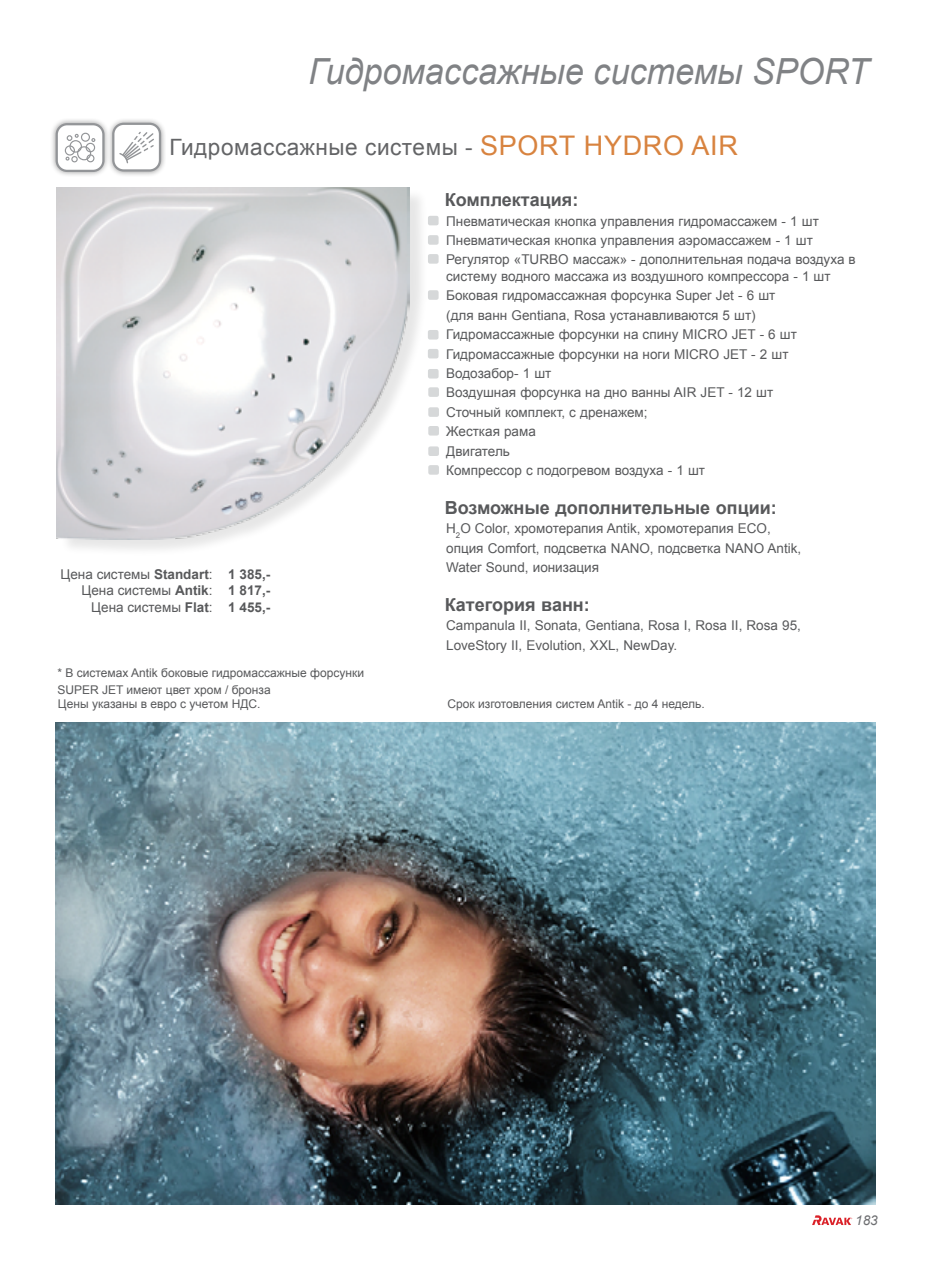
<style>
.page{position:relative;width:936px;height:1263px;background:#fff}
.page>*{position:absolute;margin:0;border:0;box-sizing:border-box;transform-origin:0 0}
.t1{font:italic 36px "Arial";color:#808285;scale:.95 1}
.t2{font:22.5px "Arial";color:#636466}
.t3{font:700 18px "Arial";color:#58595b}
.t4{font:13.5px/19.4px "Arial";color:#58595b}
.t5{font:700 13.5px/16.5px "Arial";color:#58595b;text-align:justify}
.t6{font:italic 13.5px "Arial";color:#6d6e71}
.t7{font:12px/16.5px "Arial";color:#58595b}
.s1{font-size:27px;color:#d8833f}
.s2{font-weight:700}
</style>
<div class="page">
<svg style="left:812px;top:1215px;width:40px;height:10px"></svg>
<div style="left:51px;top:118px;width:58px;height:59px;background:#000;opacity:.38"></div>
<div style="left:57px;top:124px;width:46px;height:47px;background:#fff;border-radius:10px"></div>
<div style="left:56px;top:123px;width:48px;height:49px;border:2px solid #939598;border-radius:10px"></div>
<div style="left:65px;top:145px;width:10px;height:11px;border:1px solid #939598;border-radius:50%"></div>
<div style="left:69px;top:140px;width:13px;height:13px;border:1px solid #939598;border-radius:50%"></div>
<div style="left:77px;top:146px;width:14px;height:14px;border:1px solid #939598;border-radius:50%"></div>
<div style="left:81px;top:133px;width:9px;height:9px;border:1px solid #939598;border-radius:50%"></div>
<div style="left:86px;top:143px;width:9px;height:9px;border:1px solid #939598;border-radius:50%"></div>
<div style="left:71px;top:156px;width:7px;height:6px;border:1px solid #939598;border-radius:50%"></div>
<div style="left:86px;top:154px;width:8px;height:8px;border:1px solid #939598;border-radius:50%"></div>
<svg style="left:67px;top:134px;width:12px;height:7px"></svg>
<svg style="left:91px;top:138px;width:4px;height:4px"></svg>
<div style="left:428px;top:216px;width:10px;height:9px;background:#d6d8d9;border-radius:2px"></div>
<div style="left:428px;top:235px;width:10px;height:10px;background:#d6d8d9;border-radius:2px"></div>
<div style="left:428px;top:254px;width:10px;height:10px;background:#d6d8d9;border-radius:2px"></div>
<div style="left:428px;top:290px;width:10px;height:10px;background:#d6d8d9;border-radius:2px"></div>
<div style="left:428px;top:465px;width:11px;height:10px;background:#d6d8d9;border-radius:2px"></div>
<div style="left:428px;top:330px;width:10px;height:10px;background:#d6d8d9;border-radius:2px"></div>
<div style="left:428px;top:349px;width:10px;height:9px;background:#d6d8d9;border-radius:2px"></div>
<div style="left:428px;top:369px;width:10px;height:9px;background:#d6d8d9;border-radius:2px"></div>
<div style="left:428px;top:387px;width:11px;height:10px;background:#d6d8d9;border-radius:2px"></div>
<div style="left:428px;top:407px;width:11px;height:10px;background:#d6d8d9;border-radius:2px"></div>
<div style="left:428px;top:426px;width:11px;height:10px;background:#d6d8d9;border-radius:2px"></div>
<div style="left:428px;top:446px;width:11px;height:10px;background:#d6d8d9;border-radius:2px"></div>
<div style="left:107px;top:118px;width:59px;height:58px;background:#000;opacity:.38"></div>
<div style="left:113px;top:124px;width:47px;height:46px;background:#fff;border-radius:10px"></div>
<div style="left:112px;top:123px;width:49px;height:49px;border:2px solid #939598;border-radius:10px"></div>
<svg style="left:119px;top:131px;width:35px;height:33px"></svg>
<div style="left:60px;top:189px;width:368px;height:367px;background:#000;opacity:.1"></div>
<img style="left:57px;top:188px;width:352px;height:351px">
<img style="left:55px;top:722px;width:820px;height:483px">
<h1 class="t1" style="left:308px;top:48px;width:591px">Гидромассажные системы SPORT</h1>
<h2 class="t2" style="left:170px;top:133px;width:569px">Гидромассажные системы - <span class="s1">SPORT HYDRO AIR</span></h2>
<p class="t4" style="left:60px;top:566px;width:154px;line-height:16.5px;text-align:right">Цена cистемы <span class="s2">Standart</span>:<br>Цена cистемы <span class="s2">Antik</span>:<br>Цена cистемы <span class="s2">Flat</span>:</p>
<p class="t5" style="left:228px;top:566px;width:44px">1 385,- 1 817,- 1 455,-</p>
<p class="t7" style="left:57px;top:665px;width:308px">* В системах Antik боковые гидромассажные форсунки<br>SUPER JET имеют цвет хром / бронза</p>
<h3 class="t3" style="left:444px;top:188px;width:135px">Комплектация:</h3>
<p class="t4" style="left:446px;top:211px;width:411px">Пневматическая кнопка управления гидромассажем - 1 шт<br>Пневматическая кнопка управления аэромассажем - 1 шт<br>Регулятор «TURBO массаж» - дополнительная подача воздуха в</p>
<p class="t4" style="left:446px;top:267px;width:386px">систему водного массажа из воздушного компрессора - 1 шт Боковая гидромассажная форсунка Super Jet - 6 шт<br>(для ванн Gentiana, Rosa устанавливаются 5 шт)<br>Гидромассажные форсунки на спину MICRO JET - 6 шт Гидромассажные форсунки на ноги MICRO JET - 2 шт Водозабор- 1 шт<br>Воздушная форсунка на дно ванны AIR JET - 12 шт Сточный комплект, с дренажем;<br>Жесткая рама<br>Двигатель<br>Компрессор с подогревом воздуха - 1 шт</p>
<h3 class="t3" style="left:444px;top:496px;width:333px">Возможные дополнительные опции:</h3>
<p class="t4" style="left:446px;top:519px;width:356px">H<sub>2</sub>O Color, хромотерапия Antik, хромотерапия ECO, опция Comfort, подсветка NANO, подсветка NANO Antik,<br>Water Sound, ионизация</p>
<h3 class="t3" style="left:444px;top:593px;width:146px">Категория ванн:</h3>
<p class="t4" style="left:446px;top:616px;width:356px">Campanula II, Sonata, Gentiana, Rosa I, Rosa II, Rosa 95,<br>LoveStory II, Evolution, XXL, NewDay.</p>
<p class="t7" style="left:58px;top:696px;width:183px">Цены указаны в евро с учетом НДС</p>
<p class="t7" style="left:257px;top:696px;width:5px">.</p>
<p class="t7" style="left:447px;top:696px;width:259px">Срок изготовления систем Antik - до 4 недель.</p>
<p class="t6" style="left:855px;top:1211px;width:24px">183</p>
</div>
